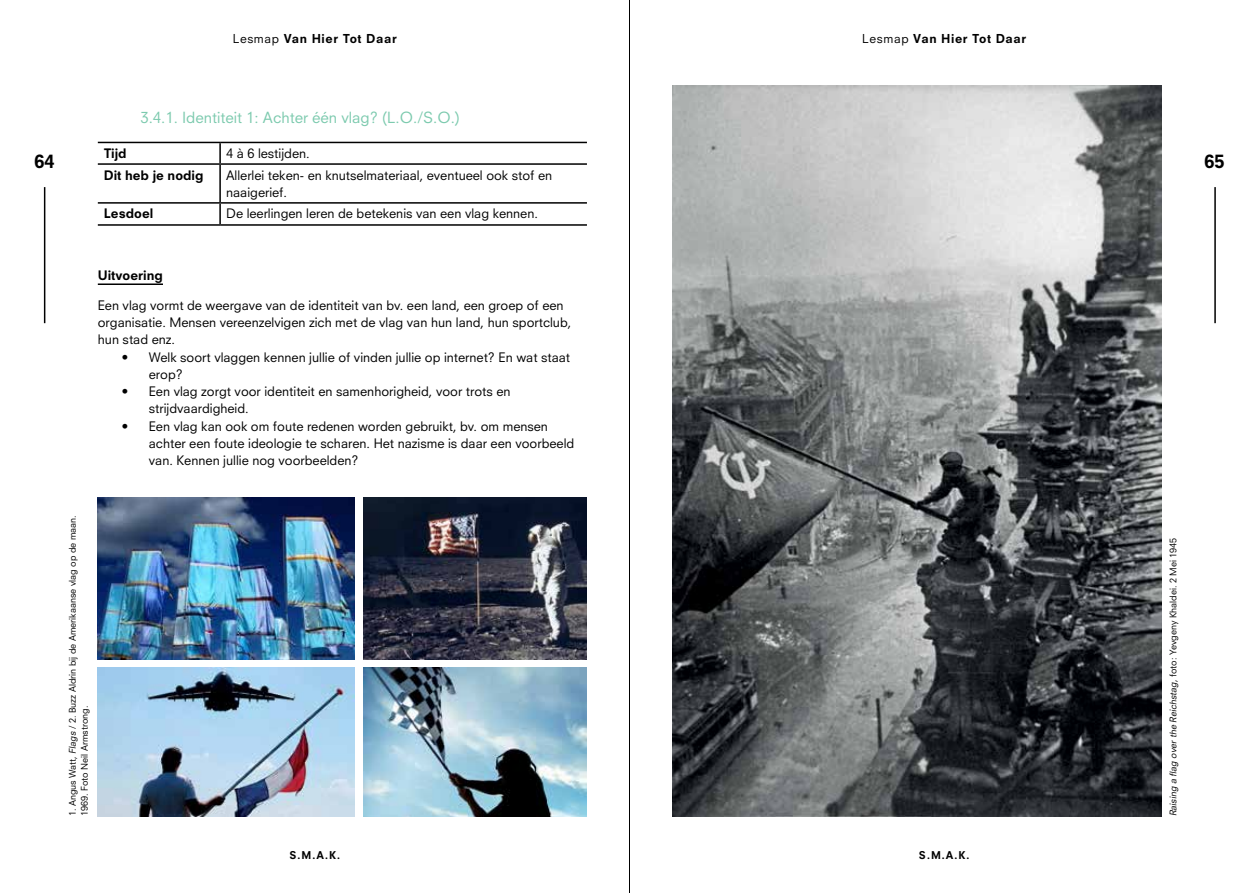
<style>
.page{position:relative;width:1259px;height:893px;background:#fff}
.page>*{position:absolute;margin:0;border:0;box-sizing:border-box;transform-origin:0 0}
.t1{font:800 18px "Neuzeit SLT Std";color:#000}
.t2{font:15px "Neuzeit SLT Std";color:#7ccaae}
.t3{font:12.75px/17.2px "Neuzeit SLT Std";color:#000}
.t4{font:800 12.75px "Neuzeit SLT Std";color:#000}
.t5{font:800 12px "Neuzeit SLT Std";letter-spacing:.05em;color:#000}
.t6{font:800 10.5px "Neuzeit SLT Std";color:#000}
.t7{font:9px/12px "Neuzeit SLT Std";color:#000}
.s1{font-weight:400}
.s2{font-style:italic}
</style>
<div class="page">
<hr style="left:44px;top:187px;width:1px;height:136px;background:#000">
<hr style="left:1214px;top:187px;width:1px;height:136px;background:#000">
<hr style="left:629px;top:0;width:1px;height:893px;background:#000">
<hr style="left:98px;top:142px;width:122px;height:1px;background:#000">
<hr style="left:220px;top:142px;width:367px;height:1px;background:#000">
<hr style="left:219px;top:143px;width:2px;height:20px;background:#000">
<hr style="left:98px;top:163px;width:122px;height:2px;background:#000">
<hr style="left:220px;top:163px;width:367px;height:2px;background:#000">
<hr style="left:219px;top:165px;width:2px;height:37px;background:#000">
<hr style="left:98px;top:202px;width:122px;height:2px;background:#000">
<hr style="left:220px;top:202px;width:367px;height:2px;background:#000">
<hr style="left:219px;top:204px;width:2px;height:20px;background:#000">
<hr style="left:98px;top:224px;width:122px;height:2px;background:#000">
<hr style="left:220px;top:224px;width:367px;height:2px;background:#000">
<hr style="left:98px;top:283px;width:65px;height:2px;background:#000">
<img style="left:98px;top:497px;width:257px;height:162px">
<img style="left:363px;top:497px;width:224px;height:162px">
<img style="left:98px;top:667px;width:257px;height:149px">
<img style="left:363px;top:667px;width:224px;height:149px">
<img style="left:672px;top:85px;width:489px;height:731px">
<p class="t5" style="left:233px;top:31px;width:165px"><span class="s1">Lesmap</span> Van Hier Tot Daar</p>
<p class="t2" style="left:140px;top:108px;width:321px">3.4.1. Identiteit 1: Achter één vlag? (L.O./S.O.)</p>
<p class="t5" style="left:862px;top:31px;width:165px"><span class="s1">Lesmap</span> Van Hier Tot Daar</p>
<p class="t4" style="left:104px;top:146px;width:24px">Tijd</p>
<p class="t3" style="left:226px;top:145px;width:85px">4 à 6 lestijden.</p>
<p class="t4" style="left:104px;top:167px;width:101px">Dit heb je nodig</p>
<p class="t3" style="left:226px;top:166px;width:328px">Allerlei teken- en knutselmateriaal, eventueel ook stof en naaigerief.</p>
<p class="t4" style="left:104px;top:206px;width:51px">Lesdoel</p>
<p class="t3" style="left:226px;top:205px;width:313px">De leerlingen leren de betekenis van een vlag kennen.</p>
<h1 class="t1" style="left:35px;top:151px;width:22px">64</h1>
<h1 class="t1" style="left:1204px;top:151px;width:22px">65</h1>
<p class="t4" style="left:98px;top:267px;width:67px">Uitvoering</p>
<p class="t3" style="left:98px;top:296px;width:475px">Een vlag vormt de weergave van de identiteit van bv. een land, een groep of een organisatie. Mensen vereenzelvigen zich met de vlag van hun land, hun sportclub, hun stad enz.</p>
<p class="t3" style="left:149px;top:348px;width:423px;text-indent:-27px">• Welk soort vlaggen kennen jullie of vinden jullie op internet? En wat staat erop?</p>
<p class="t3" style="left:149px;top:383px;width:363px;text-indent:-27px">• Een vlag zorgt voor identiteit en samenhorigheid, voor trots en strijdvaardigheid.</p>
<p class="t3" style="left:149px;top:417px;width:427px;text-indent:-27px">• Een vlag kan ook om foute redenen worden gebruikt, bv. om mensen achter een foute ideologie te scharen. Het nazisme is daar een voorbeeld van. Kennen jullie nog voorbeelden?</p>
<p class="t7" style="left:67px;top:816px;width:303px;rotate:-90deg">1. Angus Watt, <span class="s2">Flags</span> / 2. Buzz Aldrin bij de Amerikaanse vlag op de maan.<br>1969. Foto Neil Armstrong.</p>
<p class="t6" style="left:289px;top:848px;width:52px">S.M.A.K.</p>
<p class="t6" style="left:919px;top:848px;width:52px">S.M.A.K.</p>
<p class="t7" style="left:1167px;top:816px;width:280px;rotate:-90deg"><span class="s2">Raising a flag over the Reichstag</span>, foto: Yevgeny Khaldei. 2 Mei 1945</p>
</div>
